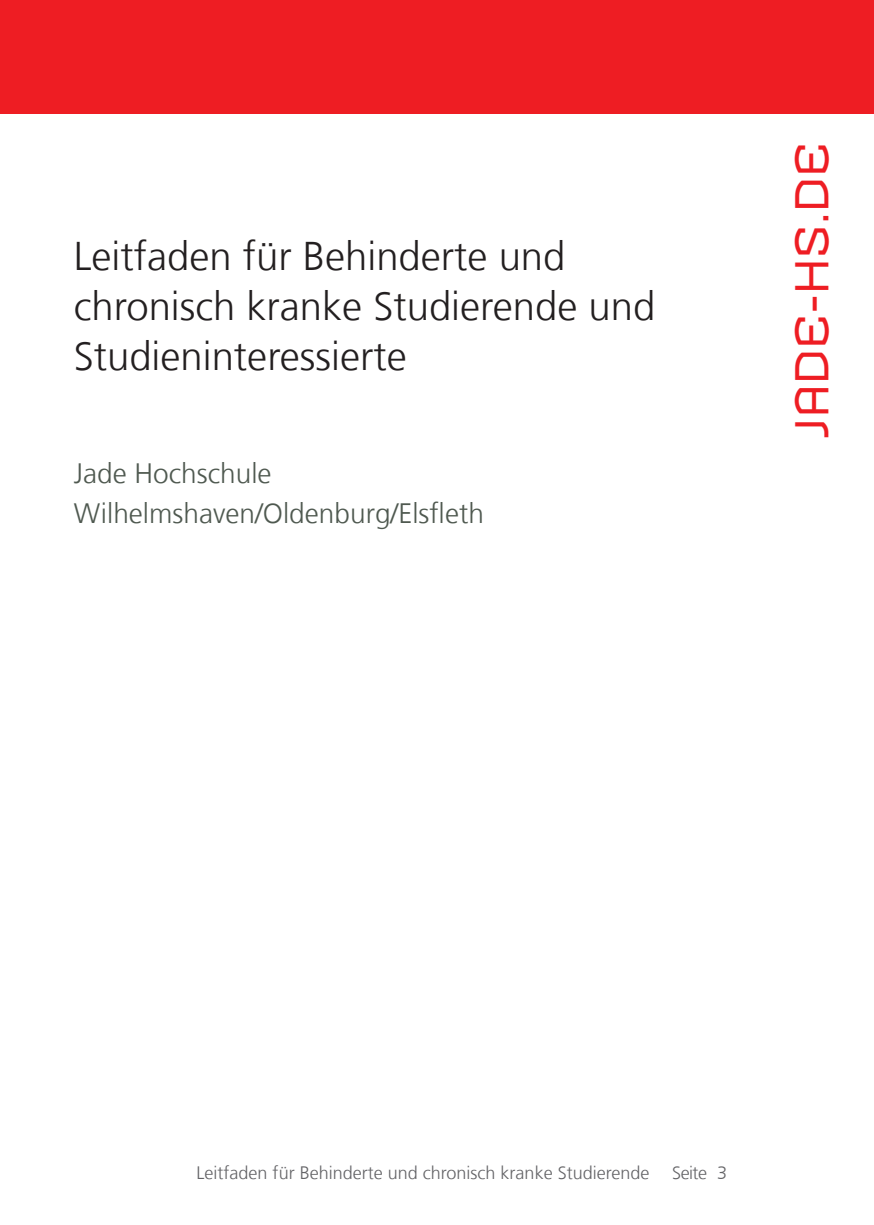
<style>
.page{position:relative;width:874px;height:1225px;background:#fff}
.page>*{position:absolute;margin:0;border:0;box-sizing:border-box;transform-origin:0 0}
.t1{font:46px "Armada";letter-spacing:-.025em;color:#ee1d23}
.t2{font:300 40px/50px "NDS Frutiger";color:#231f20}
.t3{font:300 28px/40px "NDS Frutiger";color:#4f5950}
.t4{font:300 18px "NDS Frutiger";color:#636366}
</style>
<div class="page">
<div style="left:0;top:0;width:873px;height:113px;background:#ee1d23"></div>
<p class="t2" style="left:74px;top:231px;width:582px">Leitfaden für Behinderte und chronisch kranke Studierende und<br>Studieninteressierte</p>
<p class="t3" style="left:74px;top:454px;width:411px">Jade Hochschule<br>Wilhelmshaven/Oldenburg/Elsfleth</p>
<p class="t1" style="left:784px;top:440px;width:300px;rotate:-90deg">JADE-HS.DE</p>
<p class="t4" style="left:196px;top:1162px;width:454px">Leitfaden für Behinderte und chronisch kranke Studierende</p>
<p class="t4" style="left:672px;top:1162px;width:57px">Seite 3</p>
</div>
